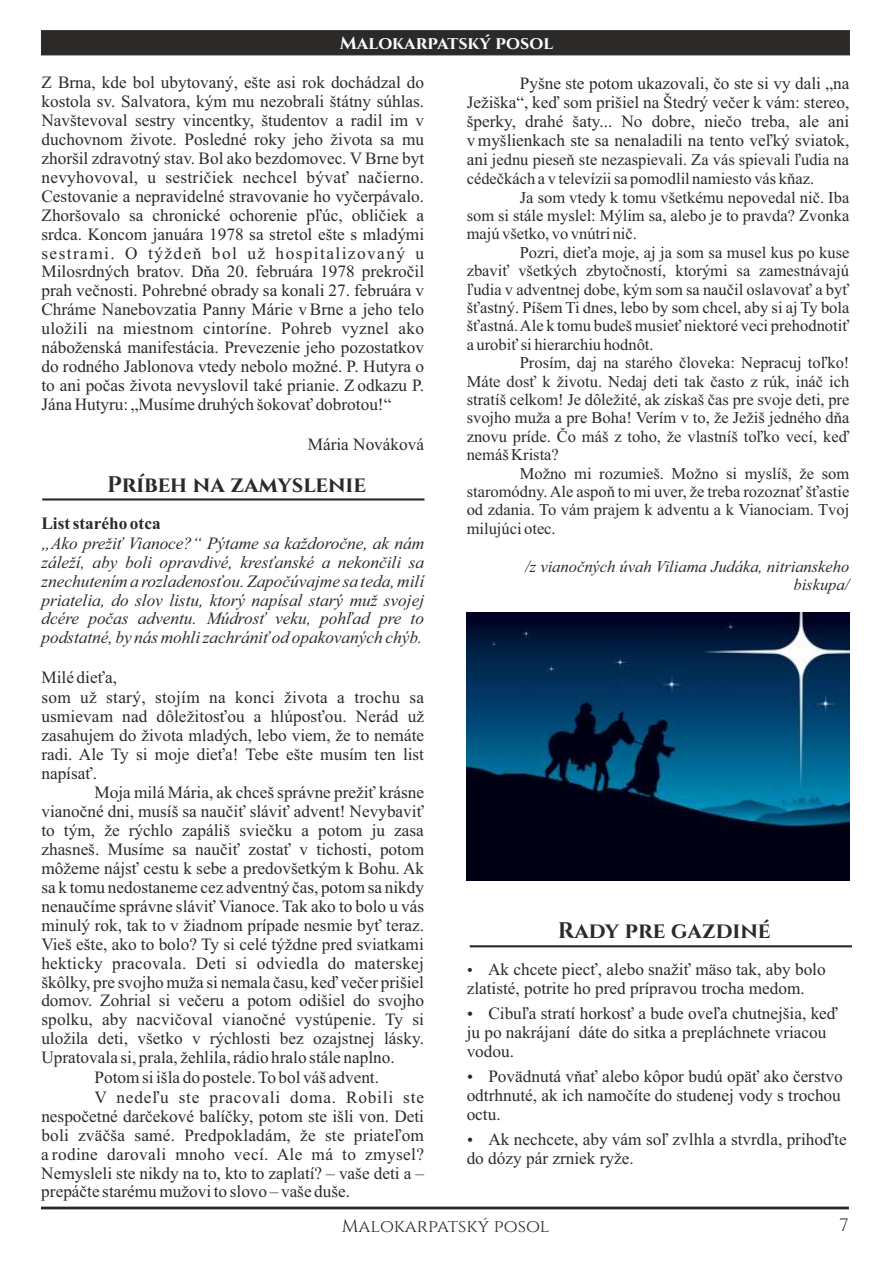
<style>
.page{position:relative;width:893px;height:1263px;background:#fff}
.page>*{position:absolute;margin:0;border:0;box-sizing:border-box;transform-origin:0 0}
.t1{font:700 22.5px "Cinzel";color:#2b2a29}
.t2{font:18px "Cinzel";color:#2b2a29}
.t3{font:700 18px "Cinzel";color:#fefefe}
.t4{font:17.25px/18.9px "Times New Roman";color:#2b2a29}
.t5{font:italic 17.25px/18.9px "Times New Roman";color:#2b2a29;text-align:justify}
.t6{font:17.25px "Times New Roman";letter-spacing:.02em;color:#2b2a29}
.t7{font:17.25px "Times New Roman";letter-spacing:.05em;color:#2b2a29}
.t8{font:700 17.25px "Times New Roman";color:#2b2a29}
.t9{font:16.5px/18.3px "Times New Roman";color:#2b2a29;text-align:justify}
.t10{font:italic 16.5px/18.3px "Times New Roman";color:#2b2a29;text-align:right}
.s1{font-size:17.25px}
</style>
<div class="page">
<hr style="left:41px;top:1206px;width:808px;height:3px;background:#2b2a29">
<svg style="left:41px;top:30px;width:809px;height:26px;background:#302f2e"></svg>
<hr style="left:42px;top:498px;width:382px;height:2px;background:#2b2a29">
<img style="left:466px;top:613px;width:383px;height:268px">
<hr style="left:470px;top:945px;width:382px;height:2px;background:#2b2a29">
<p class="t3" style="left:340px;top:32px;width:215px">Malokarpatský posol</p>
<p class="t4" style="left:41px;top:75px;width:384px;text-align:justify">Z Brna, kde bol ubytovaný, ešte asi rok dochádzal do kostola sv. Salvatora, kým mu nezobrali štátny súhlas.<br>Navštevoval sestry vincentky, študentov a radil im v duchovnom živote. Posledné roky jeho života sa mu zhoršil zdravotný stav. Bol ako bezdomovec. V Brne byt nevyhovoval, u sestričiek nechcel bývať načierno.<br>Cestovanie a nepravidelné stravovanie ho vyčerpávalo.<br>Zhoršovalo sa chronické ochorenie pľúc, obličiek a srdca. Koncom januára 1978 sa stretol ešte s mladými sestrami. O týždeň bol už hospitalizovaný u Milosrdných bratov. Dňa 20. februára 1978 prekročil prah večnosti. Pohrebné obrady sa konali 27. februára v Chráme Nanebovzatia Panny Márie v Brne a jeho telo uložili na miestnom cintoríne. Pohreb vyznel ako náboženská manifestácia. Prevezenie jeho pozostatkov do rodného Jablonova vtedy nebolo možné. P. Hutyra o to ani počas života nevyslovil také prianie. Z odkazu P.<br>Jána Hutyru: „Musíme druhých šokovať dobrotou!“</p>
<p class="t4" style="left:308px;top:436px;width:118px">Mária Nováková</p>
<p class="t4" style="left:467px;top:75px;width:384px;text-align:justify;text-indent:53px">Pyšne ste potom ukazovali, čo ste si vy dali „na Ježiška“, keď som prišiel na Štedrý večer k vám: stereo, šperky, drahé šaty... No dobre, niečo treba, ale ani v myšlienkach ste sa nenaladili na tento veľký sviatok,</p>
<p class="t9" style="left:467px;top:152px;width:384px"><span class="s1">ani</span> jednu pieseň ste nezaspievali. Za vás spievali ľudia na cédečkách a v televízii sa pomodlil namiesto vás kňaz.</p>
<p class="t9" style="left:467px;top:189px;width:384px;text-indent:53px">Ja som vtedy k tomu všetkému nepovedal nič. Iba som si stále myslel: Mýlim sa, alebo je to pravda? Zvonka majú všetko, vo vnútri nič.</p>
<p class="t9" style="left:467px;top:245px;width:384px;text-indent:53px">Pozri, dieťa moje, aj ja som sa musel kus po kuse zbaviť všetkých zbytočností, ktorými sa zamestnávajú ľudia v adventnej dobe, kým som sa naučil oslavovať a byť šťastný. Píšem Ti dnes, lebo by som chcel, aby si aj Ty bola šťastná. Ale k tomu budeš musieť niektoré veci prehodnotiť a urobiť si hierarchiu hodnôt.</p>
<p class="t9" style="left:467px;top:355px;width:384px;text-indent:53px">Prosím, daj na starého človeka: Nepracuj toľko!<br>Máte dosť k životu. Nedaj deti tak často z rúk, ináč ich stratíš celkom! Je dôležité, ak získaš čas pre svoje deti, pre svojho muža a pre Boha! Verím v to, že Ježiš jedného dňa znovu príde. Čo máš z toho, že vlastníš toľko vecí, keď nemáš Krista?</p>
<p class="t9" style="left:467px;top:466px;width:384px;text-indent:53px">Možno mi rozumieš. Možno si myslíš, že som staromódny. Ale aspoň to mi uver, že treba rozoznať šťastie od zdania. To vám prajem k adventu a k Vianociam. Tvoj milujúci otec.</p>
<p class="t10" style="left:525px;top:558px;width:326px">/z vianočných úvah Viliama Judáka, nitrianskeho biskupa/</p>
<h1 class="t1" style="left:107px;top:470px;width:260px">Príbeh na zamyslenie</h1>
<p class="t8" style="left:41px;top:517px;width:121px">List starého otca</p>
<p class="t5" style="left:41px;top:535px;width:384px">„Ako prežiť Vianoce?“ Pýtame sa každoročne, ak nám záleží, aby boli opravdivé, kresťanské a nekončili sa znechutením a rozladenosťou. Započúvajme sa teda, milí priatelia, do slov listu, ktorý napísal starý muž svojej dcére počas adventu. Múdrosť veku, pohľad pre to podstatné, by nás mohli zachrániť od opakovaných chýb.</p>
<p class="t4" style="left:41px;top:669px;width:384px">Milé dieťa,<br>som už starý, stojím na konci života a trochu sa usmievam nad dôležitosťou a hlúposťou. Nerád už zasahujem do života mladých, lebo viem, že to nemáte radi. Ale Ty si moje dieťa! Tebe ešte musím ten list napísať.</p>
<p class="t4" style="left:94px;top:785px;width:331px">Moja milá Mária, ak chceš správne prežiť krásne</p>
<p class="t4" style="left:41px;top:804px;width:384px">vianočné dni, musíš sa naučiť sláviť advent! Nevybaviť</p>
<p class="t4" style="left:41px;top:823px;width:384px">to tým, že rýchlo zapáliš sviečku a potom ju zasa</p>
<p class="t4" style="left:41px;top:841px;width:384px">zhasneš. Musíme sa naučiť zostať v tichosti, potom</p>
<p class="t4" style="left:41px;top:860px;width:384px">môžeme nájsť cestu k sebe a predovšetkým k Bohu. Ak</p>
<p class="t4" style="left:41px;top:879px;width:384px">sa k tomu nedostaneme cez adventný čas, potom sa nikdy</p>
<p class="t4" style="left:41px;top:898px;width:384px">nenaučíme správne sláviť Vianoce. Tak ako to bolo u vás</p>
<p class="t4" style="left:41px;top:917px;width:384px">minulý rok, tak to v žiadnom prípade nesmie byť teraz.</p>
<p class="t4" style="left:41px;top:936px;width:384px">Vieš ešte, ako to bolo? Ty si celé týždne pred sviatkami</p>
<p class="t4" style="left:41px;top:955px;width:384px">hekticky pracovala. Deti si odviedla do materskej</p>
<p class="t4" style="left:41px;top:974px;width:384px">škôlky, pre svojho muža si nemala času, keď večer prišiel</p>
<p class="t4" style="left:41px;top:993px;width:384px">domov. Zohrial si večeru a potom odišiel do svojho</p>
<p class="t4" style="left:41px;top:1012px;width:384px">spolku, aby nacvičoval vianočné vystúpenie. Ty si</p>
<p class="t4" style="left:41px;top:1031px;width:384px">uložila deti, všetko v rýchlosti bez ozajstnej lásky.</p>
<p class="t4" style="left:41px;top:1049px;width:355px">Upratovala si, prala, žehlila, rádio hralo stále naplno.</p>
<p class="t4" style="left:94px;top:1069px;width:286px">Potom si išla do postele. To bol váš advent.</p>
<p class="t7" style="left:94px;top:1091px;width:331px">V nedeľu ste pracovali doma. Robili ste</p>
<p class="t4" style="left:41px;top:1108px;width:384px">nespočetné darčekové balíčky, potom ste išli von. Deti</p>
<p class="t4" style="left:41px;top:1127px;width:384px">boli zväčša samé. Predpokladám, že ste priateľom</p>
<p class="t6" style="left:41px;top:1148px;width:384px">a rodine darovali mnoho vecí. Ale má to zmysel?</p>
<p class="t4" style="left:41px;top:1165px;width:384px">Nemysleli ste nikdy na to, kto to zaplatí? – vaše deti a –</p>
<p class="t4" style="left:41px;top:1184px;width:310px">prepáčte starému mužovi to slovo – vaše duše.</p>
<h1 class="t1" style="left:558px;top:916px;width:214px">Rady pre gazdiné</h1>
<p class="t4" style="left:467px;top:961px;width:361px;text-indent:21px">Ak chcete piecť, alebo snažiť mäso tak, aby bolo zlatisté, potrite ho pred prípravou trocha medom.</p>
<p class="t4" style="left:467px;top:1005px;width:373px;text-indent:22px">Cibuľa stratí horkosť a bude oveľa chutnejšia, keď ju po nakrájaní dáte do sitka a prepláchnete vriacou vodou.</p>
<p class="t4" style="left:467px;top:1068px;width:378px;text-align:justify;text-indent:22px">Povädnutá vňať alebo kôpor budú opäť ako čerstvo odtrhnuté, ak ich namočíte do studenej vody s trochou octu.</p>
<p class="t4" style="left:467px;top:1131px;width:382px;text-indent:22px">Ak nechcete, aby vám soľ zvlhla a stvrdla, prihoďte do dózy pár zrniek ryže.</p>
<p class="t2" style="left:342px;top:1214px;width:209px">Malokarpatský posol</p>
<p class="t2" style="left:840px;top:1213px;width:11px">7</p>
</div>
